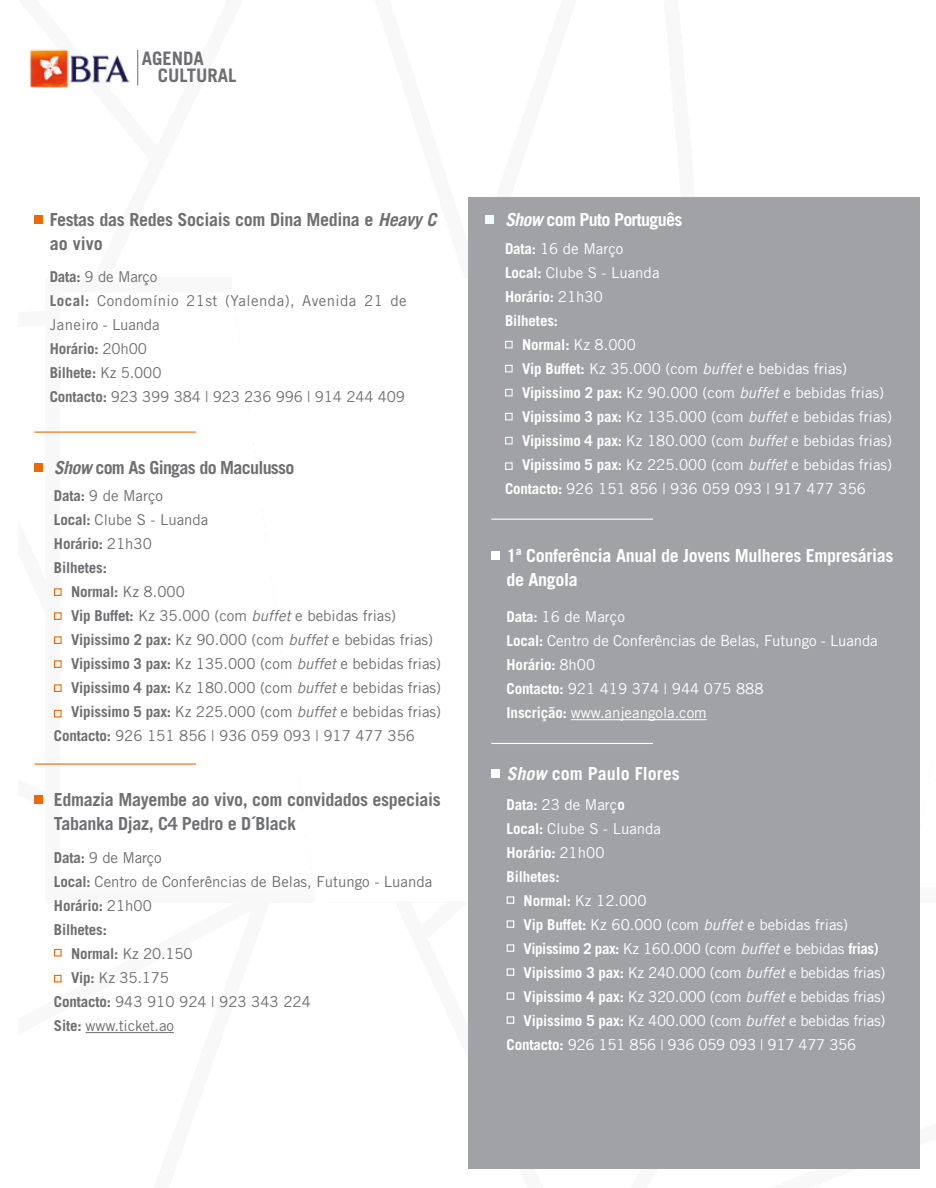
<style>
.page{position:relative;width:936px;height:1188px;background:#fff}
.page>*{position:absolute;margin:0;border:0;box-sizing:border-box;transform-origin:0 0}
.t1{font:700 18.6px/16.4px "Trade Gothic LT Std";color:#6d6e71}
.t2{font:700 18px/24px "Trade Gothic LT Std";letter-spacing:-.02em;color:#6f7073}
.t3{font:700 18px/24px "Trade Gothic LT Std";letter-spacing:-.02em;color:#fff}
.t4{font:700 18px/24px "Trade Gothic LT Std";letter-spacing:-.02em;color:#6e6f72}
.t5{font:700 18px "Trade Gothic LT Std";letter-spacing:-.04em;color:#6f7073}
.t6{font:700 18px "Trade Gothic LT Std";letter-spacing:-.04em;color:#fff}
.t7{font:700 18px "Trade Gothic LT Std";color:#fff}
.t8{font:15px/24px "Trade Gothic LT Std";color:#fff}
.t9{font:15px "Trade Gothic LT Std";color:#6d6e71}
.t10{font:15px "Trade Gothic LT Std";letter-spacing:-.02em;color:#fff}
.t11{font:15px/24px "Trade Gothic LT Std";letter-spacing:-.01em;color:#6e6f72}
.t12{font:700 15px/24px "Trade Gothic LT Std";letter-spacing:-.01em;color:#fff}
.t13{font:700 15px "Trade Gothic LT Std";letter-spacing:-.01em;color:#6d6e71}
.s1{font-family:"Trade Gothic LT";font-style:italic}
.s2{font-weight:700}
.s3{font-weight:400}
</style>
<div class="page">
<img style="left:30px;top:36px;width:100px;height:59px">
<hr style="left:137px;top:50px;width:1px;height:36px;background:#6d6e71">
<div style="left:468px;top:197px;width:451px;height:971px;background:#a0a2a5"></div>
<hr style="left:491px;top:743px;width:162px;height:1px;background:#fff">
<hr style="left:491px;top:519px;width:162px;height:1px;background:#fff">
<hr style="left:34px;top:764px;width:162px;height:1px;background:#ec6907">
<hr style="left:34px;top:432px;width:162px;height:1px;background:#ec6907">
<div style="left:34px;top:463px;width:9px;height:9px;background:#ec6907"></div>
<div style="left:485px;top:216px;width:9px;height:8px;background:#ecffff"></div>
<div style="left:34px;top:795px;width:9px;height:9px;background:#ec6907"></div>
<div style="left:54px;top:949px;width:8px;height:8px;border:1px solid #ec6907"></div>
<div style="left:54px;top:975px;width:8px;height:7px;border:1px solid #ec6907"></div>
<div style="left:54px;top:612px;width:8px;height:8px;border:1px solid #ec6907"></div>
<div style="left:54px;top:588px;width:8px;height:8px;border:1px solid #ec6907"></div>
<div style="left:505px;top:365px;width:7px;height:7px;border:1px solid #ecffff"></div>
<div style="left:505px;top:341px;width:7px;height:7px;border:1px solid #ecffff"></div>
<div style="left:54px;top:660px;width:8px;height:8px;border:1px solid #ec6907"></div>
<div style="left:505px;top:413px;width:7px;height:7px;border:1px solid #ecffff"></div>
<div style="left:54px;top:636px;width:8px;height:8px;border:1px solid #ec6907"></div>
<div style="left:505px;top:389px;width:7px;height:7px;border:1px solid #ecffff"></div>
<div style="left:54px;top:684px;width:8px;height:8px;border:1px solid #ec6907"></div>
<div style="left:505px;top:437px;width:7px;height:7px;border:1px solid #ecffff"></div>
<div style="left:54px;top:710px;width:8px;height:7px;border:1px solid #ec6907"></div>
<div style="left:505px;top:462px;width:7px;height:8px;border:1px solid #ecffff"></div>
<div style="left:491px;top:551px;width:9px;height:9px;background:#fff"></div>
<hr style="left:571px;top:719px;width:135px;height:1px;background:#fff">
<hr style="left:86px;top:1032px;width:88px;height:1px;background:#6e6f72">
<div style="left:491px;top:769px;width:9px;height:8px;background:#fff"></div>
<div style="left:506px;top:920px;width:8px;height:8px;border:1px solid #fff"></div>
<div style="left:506px;top:896px;width:8px;height:8px;border:1px solid #fff"></div>
<div style="left:506px;top:968px;width:8px;height:8px;border:1px solid #fff"></div>
<div style="left:506px;top:944px;width:8px;height:8px;border:1px solid #fff"></div>
<div style="left:506px;top:992px;width:8px;height:8px;border:1px solid #fff"></div>
<div style="left:506px;top:1016px;width:8px;height:8px;border:1px solid #fff"></div>
<div style="left:34px;top:216px;width:9px;height:8px;background:#ec6907"></div>
<p class="t1" style="left:158px;top:50px;width:80px;text-indent:-16px">AGENDA<br>CULTURAL</p>
<p class="t4" style="left:50px;top:208px;width:388px">Festas das Redes Sociais com Dina Medina e <span class="s1">Heavy C </span>ao vivo</p>
<p class="t11" style="left:50px;top:264px;width:358px"><span class="s2">Data:</span> 9 de Março<br><span class="s2">Local:</span> Condomínio 21st (Yalenda), Avenida 21 de<br>Janeiro - Luanda<br><span class="s2">Horário:</span> 20h00<br><span class="s2">Bilhete:</span> Kz 5.000<br><span class="s2">Contacto:</span> 923 399 384 | 923 236 996 | 914 244 409</p>
<p class="t5" style="left:54px;top:456px;width:242px"><span class="s1">Show</span> com As Gingas do Maculusso</p>
<p class="t9" style="left:54px;top:487px;width:111px"><span class="s2">Data:</span> 9 de Março</p>
<p class="t9" style="left:54px;top:511px;width:156px"><span class="s2">Local:</span> Clube S - Luanda</p>
<p class="t13" style="left:54px;top:535px;width:99px">Horário: <span class="s3">21h30</span></p>
<p class="t13" style="left:54px;top:559px;width:54px">Bilhetes:</p>
<p class="t13" style="left:71px;top:583px;width:115px">Normal: <span class="s3">Kz 8.000</span></p>
<p class="t9" style="left:71px;top:607px;width:326px"><span class="s2">Vip Buffet:</span> Kz 35.000 (com <span class="s1">buffet</span> e bebidas frias)</p>
<p class="t9" style="left:71px;top:631px;width:363px"><span class="s2">Vipissimo 2 pax:</span> Kz 90.000 (com <span class="s1">buffet</span> e bebidas frias)</p>
<p class="t9" style="left:71px;top:655px;width:371px"><span class="s2">Vipissimo 3 pax:</span> Kz 135.000 (com <span class="s1">buffet</span> e bebidas frias)</p>
<p class="t9" style="left:71px;top:679px;width:371px"><span class="s2">Vipissimo 4 pax:</span> Kz 180.000 (com <span class="s1">buffet</span> e bebidas frias)</p>
<p class="t9" style="left:71px;top:703px;width:371px"><span class="s2">Vipissimo 5 pax:</span> Kz 225.000 (com <span class="s1">buffet</span> e bebidas frias)</p>
<p class="t9" style="left:54px;top:727px;width:362px"><span class="s2">Contacto:</span> 926 151 856 | 936 059 093 | 917 477 356</p>
<p class="t2" style="left:54px;top:788px;width:388px">Edmazia Mayembe ao vivo, com convidados especiais<br>Tabanka Djaz, C4 Pedro e D´Black</p>
<p class="t9" style="left:54px;top:849px;width:109px"><span class="s2">Data:</span> 9 de Março</p>
<p class="t9" style="left:54px;top:873px;width:380px"><span class="s2">Local:</span> Centro de Conferências de Belas, Futungo - Luanda</p>
<p class="t13" style="left:54px;top:897px;width:99px">Horário: <span class="s3">21h00</span></p>
<p class="t13" style="left:54px;top:921px;width:54px">Bilhetes:</p>
<p class="t9" style="left:71px;top:945px;width:123px"><span class="s2">Normal:</span> Kz 20.150</p>
<p class="t9" style="left:71px;top:969px;width:100px"><span class="s2">Vip:</span> Kz 35.175</p>
<p class="t9" style="left:54px;top:993px;width:258px"><span class="s2">Contacto:</span> 943 910 924 | 923 343 224</p>
<p class="t11" style="left:54px;top:1014px;width:121px"><span class="s2">Site:</span> www.ticket.ao</p>
<p class="t6" style="left:505px;top:209px;width:179px"><span class="s1">Show</span> com Puto Português</p>
<p class="t8" style="left:505px;top:236px;width:120px"><span class="s2">Data:</span> 16 de Março</p>
<p class="t8" style="left:505px;top:260px;width:156px"><span class="s2">Local:</span> Clube S - Luanda</p>
<p class="t12" style="left:505px;top:284px;width:99px">Horário: <span class="s3">21h30</span></p>
<p class="t12" style="left:505px;top:308px;width:54px">Bilhetes:</p>
<p class="t12" style="left:522px;top:332px;width:115px">Normal: <span class="s3">Kz 8.000</span></p>
<p class="t8" style="left:522px;top:356px;width:326px"><span class="s2">Vip Buffet:</span> Kz 35.000 (com <span class="s1">buffet</span> e bebidas frias)</p>
<p class="t8" style="left:522px;top:380px;width:363px"><span class="s2">Vipissimo 2 pax:</span> Kz 90.000 (com <span class="s1">buffet</span> e bebidas frias)</p>
<p class="t8" style="left:522px;top:404px;width:371px"><span class="s2">Vipissimo 3 pax:</span> Kz 135.000 (com <span class="s1">buffet</span> e bebidas frias)</p>
<p class="t8" style="left:522px;top:428px;width:371px"><span class="s2">Vipissimo 4 pax:</span> Kz 180.000 (com <span class="s1">buffet</span> e bebidas frias)</p>
<p class="t8" style="left:522px;top:452px;width:371px"><span class="s2">Vipissimo 5 pax:</span> Kz 225.000 (com <span class="s1">buffet</span> e bebidas frias)</p>
<p class="t8" style="left:505px;top:476px;width:362px"><span class="s2">Contacto:</span> 926 151 856 | 936 059 093 | 917 477 356</p>
<p class="t3" style="left:506px;top:543px;width:388px">1ª Conferência Anual de Jovens Mulheres Empresárias de Angola</p>
<p class="t8" style="left:506px;top:605px;width:372px"><span class="s2">Data:</span> 16 de Março<br><span class="s2">Local:</span> Centro de Conferências de Belas, Futungo - Luanda<br><span class="s2">Horário:</span> 8h00<br><span class="s2">Contacto:</span> 921 419 374 | 944 075 888<br><span class="s2">Inscrição:</span> www.anjeangola.com</p>
<p class="t7" style="left:506px;top:762px;width:175px"><span class="s1">Show</span> com Paulo Flores</p>
<p class="t12" style="left:506px;top:792px;width:156px">Data: <span class="s3">23 de Març</span>o<br>Local: <span class="s3">Clube S - Luanda<br></span>Horário: <span class="s3">21h00<br></span>Bilhetes:</p>
<p class="t8" style="left:523px;top:888px;width:124px"><span class="s2">Normal:</span> Kz 12.000</p>
<p class="t8" style="left:523px;top:912px;width:326px"><span class="s2">Vip Buffet:</span> Kz 60.000 (com <span class="s1">buffet</span> e bebidas frias)</p>
<p class="t10" style="left:523px;top:939px;width:356px"><span class="s2">Vipissimo 2 pax:</span> Kz 160.000 (com <span class="s1">buffet</span> e bebidas <span class="s2">frias)</span></p>
<p class="t10" style="left:523px;top:963px;width:363px"><span class="s2">Vipissimo 3 pax:</span> Kz 240.000 (com <span class="s1">buffet</span> e bebidas frias)</p>
<p class="t10" style="left:523px;top:987px;width:363px"><span class="s2">Vipissimo 4 pax:</span> Kz 320.000 (com <span class="s1">buffet</span> e bebidas frias)</p>
<p class="t10" style="left:523px;top:1011px;width:363px"><span class="s2">Vipissimo 5 pax:</span> Kz 400.000 (com <span class="s1">buffet</span> e bebidas frias)</p>
<p class="t10" style="left:506px;top:1035px;width:351px"><span class="s2">Contacto:</span> 926 151 856 | 936 059 093 | 917 477 356</p>
</div>
